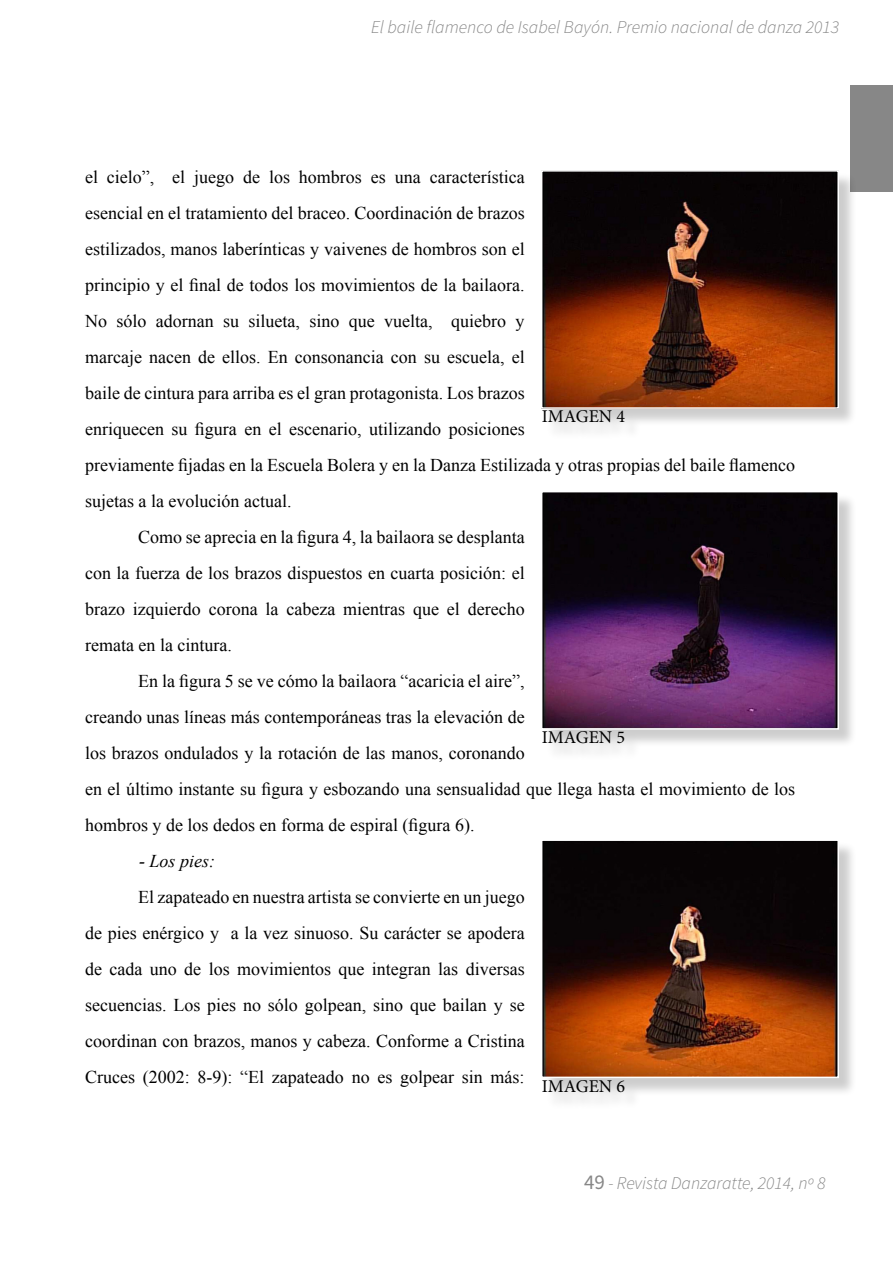
<style>
.page{position:relative;width:893px;height:1263px;background:#fff}
.page>*{position:absolute;margin:0;border:0;box-sizing:border-box;transform-origin:0 0}
.t1{font:18px/36px "Times New Roman";color:#000;text-align:justify}
.t2{font:italic 300 18px "Source Sans Pro";color:#878787}
.t3{font:18px "Minion Pro";color:#000}
.t4{font:italic 18px "Times New Roman";color:#000}
.s1{font-weight:400;font-style:normal;font-size:21px}
</style>
<div class="page">
<div style="left:850px;top:85px;width:43px;height:107px;background:#878787"></div>
<div style="left:543px;top:493px;width:315px;height:269px;background:#000;opacity:.2"></div>
<img style="left:544px;top:494px;width:292px;height:233px">
<div style="left:541px;top:491px;width:298px;height:239px;border:2px solid #fff"></div>
<div style="left:543px;top:173px;width:315px;height:268px;background:#000;opacity:.2"></div>
<img style="left:544px;top:173px;width:292px;height:233px">
<div style="left:541px;top:170px;width:298px;height:239px;border:2px solid #fff"></div>
<div style="left:543px;top:842px;width:315px;height:268px;background:#000;opacity:.2"></div>
<img style="left:544px;top:842px;width:292px;height:233px">
<div style="left:541px;top:839px;width:298px;height:239px;border:2px solid #fff"></div>
<p class="t2" style="left:371px;top:16px;width:469px">El baile flamenco de Isabel Bayón. Premio nacional de danza 2013</p>
<p class="t1" style="left:85px;top:158px;width:441px">el cielo”, el juego de los hombros es una característica</p>
<p class="t1" style="left:85px;top:194px;width:441px">esencial en el tratamiento del braceo. Coordinación de brazos</p>
<p class="t1" style="left:85px;top:230px;width:441px">estilizados, manos laberínticas y vaivenes de hombros son el</p>
<p class="t1" style="left:85px;top:266px;width:441px">principio y el final de todos los movimientos de la bailaora.</p>
<p class="t1" style="left:85px;top:302px;width:441px">No sólo adornan su silueta, sino que vuelta, quiebro y</p>
<p class="t1" style="left:85px;top:338px;width:441px">marcaje nacen de ellos. En consonancia con su escuela, el</p>
<p class="t1" style="left:85px;top:374px;width:441px">baile de cintura para arriba es el gran protagonista. Los brazos</p>
<p class="t1" style="left:85px;top:410px;width:441px">enriquecen su figura en el escenario, utilizando posiciones</p>
<p class="t1" style="left:85px;top:446px;width:712px">previamente fijadas en la Escuela Bolera y en la Danza Estilizada y otras propias del baile flamenco</p>
<p class="t1" style="left:85px;top:482px;width:208px">sujetas a la evolución actual.</p>
<p class="t1" style="left:138px;top:518px;width:388px">Como se aprecia en la figura 4, la bailaora se desplanta</p>
<p class="t1" style="left:85px;top:554px;width:441px">con la fuerza de los brazos dispuestos en cuarta posición: el</p>
<p class="t1" style="left:85px;top:590px;width:441px">brazo izquierdo corona la cabeza mientras que el derecho</p>
<p class="t1" style="left:85px;top:626px;width:148px">remata en la cintura.</p>
<p class="t1" style="left:138px;top:662px;width:388px">En la figura 5 se ve cómo la bailaora “acaricia el aire”,</p>
<p class="t1" style="left:85px;top:698px;width:441px">creando unas líneas más contemporáneas tras la elevación de</p>
<p class="t1" style="left:85px;top:734px;width:441px">los brazos ondulados y la rotación de las manos, coronando</p>
<p class="t1" style="left:85px;top:770px;width:712px">en el último instante su figura y esbozando una sensualidad que llega hasta el movimiento de los</p>
<p class="t1" style="left:85px;top:806px;width:391px">hombros y de los dedos en forma de espiral (figura 6).</p>
<p class="t4" style="left:139px;top:848px;width:77px">- Los pies:</p>
<p class="t1" style="left:85px;top:878px;width:441px;text-indent:53px">El zapateado en nuestra artista se convierte en un juego de pies enérgico y a la vez sinuoso. Su carácter se apodera de cada uno de los movimientos que integran las diversas secuencias. Los pies no sólo golpean, sino que bailan y se coordinan con brazos, manos y cabeza. Conforme a Cristina Cruces (2002: 8-9): “El zapateado no es golpear sin más:</p>
<p class="t3" style="left:542px;top:405px;width:85px">IMAGEN 4</p>
<p class="t3" style="left:542px;top:725px;width:85px">IMAGEN 5</p>
<p class="t3" style="left:542px;top:1074px;width:85px">IMAGEN 6</p>
<p class="t2" style="left:584px;top:1172px;width:243px"><span class="s1">49</span> - Revista Danzaratte, 2014, nº 8</p>
</div>
